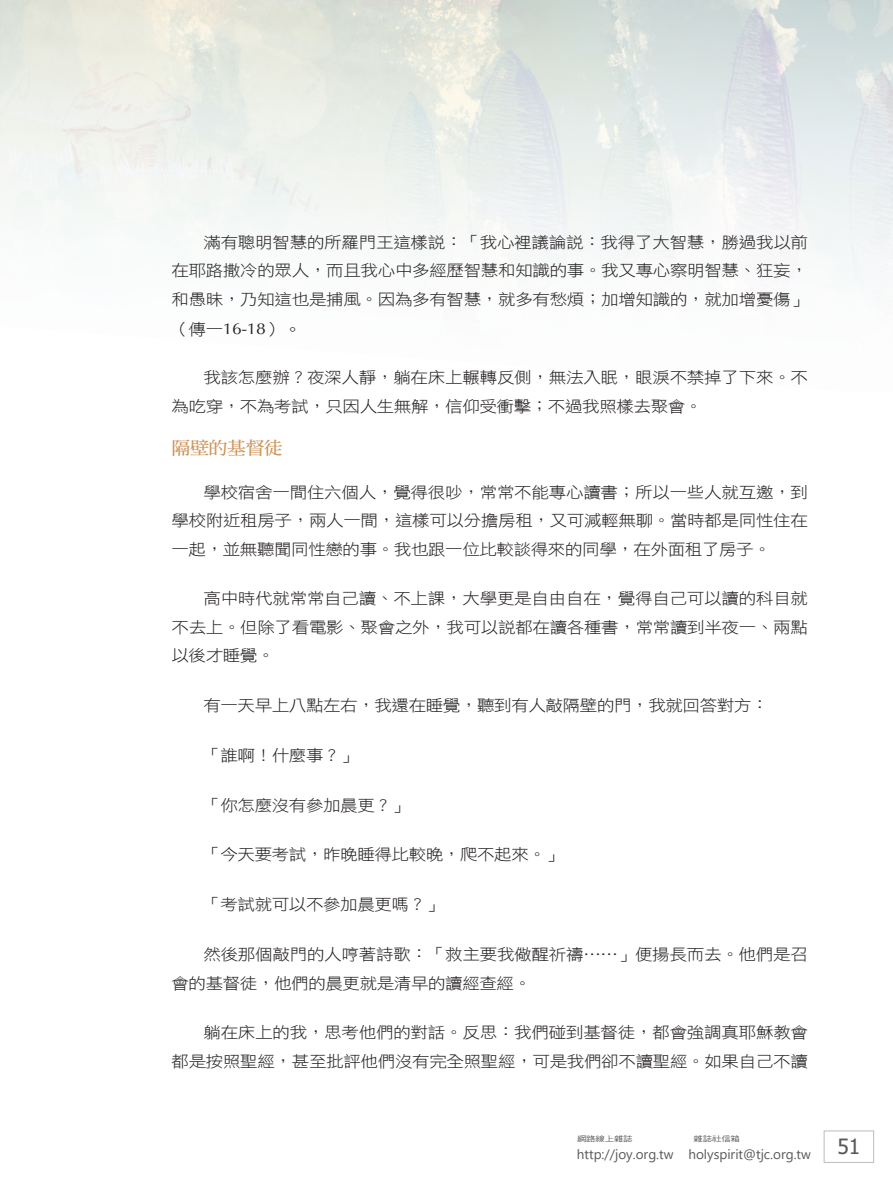
<style>
.page{position:relative;width:893px;height:1191px;background:#fff}
.page>*{position:absolute;margin:0;border:0;box-sizing:border-box;transform-origin:0 0}
.t1{font:21px "Tahoma";color:#57585a}
.中標{font:17.55px "DF Ming W7 WIN BF";letter-spacing:-.02em;color:#cd9357;scale:1.08 1}
.t2{font:15.75px/28.5px "DF Hei W3 WIN BF";letter-spacing:-.02em;color:#231f20;text-align:justify;scale:1.11 1}
.t3{font:15.75px "Optima";color:#231f20;scale:1.11 1}
.t4{font:13.5px "Segoe UI";color:#57585a}
.t5{font:7.5px "DF Hei W5 WIN BF";letter-spacing:-.015em;color:#57585a;scale:1.25 1}
.s1{font-family:"DF Hei W3 WIN BF"}
.s2{font-family:"DF Hei W3 WIN BF";font-size:18.45px}
</style>
<div class="page">
<div style="left:824px;top:1130px;width:50px;height:32px;border:1px solid #bcbdc0"></div>
<p class="t2" style="left:171px;top:228px;width:575px;text-indent:32px">滿有聰明智慧的所羅門王這樣說：「我心裡議論說：我得了大智慧，勝過我以前在耶路撒冷的眾人，而且我心中多經歷智慧和知識的事。我又專心察明智慧、狂妄，和愚昧，乃知這也是捕風。因為多有智慧，就多有愁煩；加增知識的，就加增憂傷」</p>
<p class="t3" style="left:171px;top:318px;width:120px"><span class="s1">（傳一</span>16-18<span class="s1">）</span><span class="s2">。</span></p>
<p class="t2" style="left:171px;top:363px;width:575px;text-indent:32px">我該怎麼辦？夜深人靜，躺在床上輾轉反側，無法入眠，眼淚不禁掉了下來。不為吃穿，不為考試，只因人生無解，信仰受衝擊；不過我照樣去聚會。</p>
<p class="中標" style="left:171px;top:439px;width:104px">隔壁的基督徒</p>
<p class="t2" style="left:171px;top:477px;width:575px;text-indent:32px">學校宿舍一間住六個人，覺得很吵，常常不能專心讀書；所以一些人就互邀，到學校附近租房子，兩人一間，這樣可以分擔房租，又可減輕無聊。當時都是同性住在一起，並無聽聞同性戀的事。我也跟一位比較談得來的同學，在外面租了房子。</p>
<p class="t2" style="left:171px;top:584px;width:575px;text-indent:32px">高中時代就常常自己讀、不上課，大學更是自由自在，覺得自己可以讀的科目就不去上。但除了看電影、聚會之外，我可以說都在讀各種書，常常讀到半夜一、兩點以後才睡覺。</p>
<p class="t2" style="left:203px;top:691px;width:511px">有一天早上八點左右，我還在睡覺，聽到有人敲隔壁的門，我就回答對方：</p>
<p class="t2" style="left:203px;top:741px;width:141px">「誰啊！什麼事？」</p>
<p class="t2" style="left:203px;top:790px;width:187px">「你怎麼沒有參加晨更？」</p>
<p class="t2" style="left:203px;top:840px;width:326px">「今天要考試，昨晚睡得比較晚，爬不起來。」</p>
<p class="t2" style="left:203px;top:890px;width:218px">「考試就可以不參加晨更嗎？」</p>
<p class="t2" style="left:171px;top:940px;width:575px;text-indent:32px">然後那個敲門的人哼著詩歌：「救主要我儆醒祈禱……」便揚長而去。他們是召會的基督徒，他們的晨更就是清早的讀經查經。</p>
<p class="t2" style="left:171px;top:1018px;width:575px;text-align:right">躺在床上的我，思考他們的對話。反思：我們碰到基督徒，都會強調真耶穌教會<br>都是按照聖經，甚至批評他們沒有完全照聖經，可是我們卻不讀聖經。如果自己不讀</p>
<p class="t5" style="left:577px;top:1135px;width:46px">網路線上雜誌</p>
<p class="t5" style="left:694px;top:1135px;width:39px">雜誌社信箱</p>
<p class="t4" style="left:577px;top:1141px;width:236px">http://joy.org.tw holyspirit@tjc.org.tw</p>
<h1 class="t1" style="left:837px;top:1132px;width:24px">51</h1>
</div>
